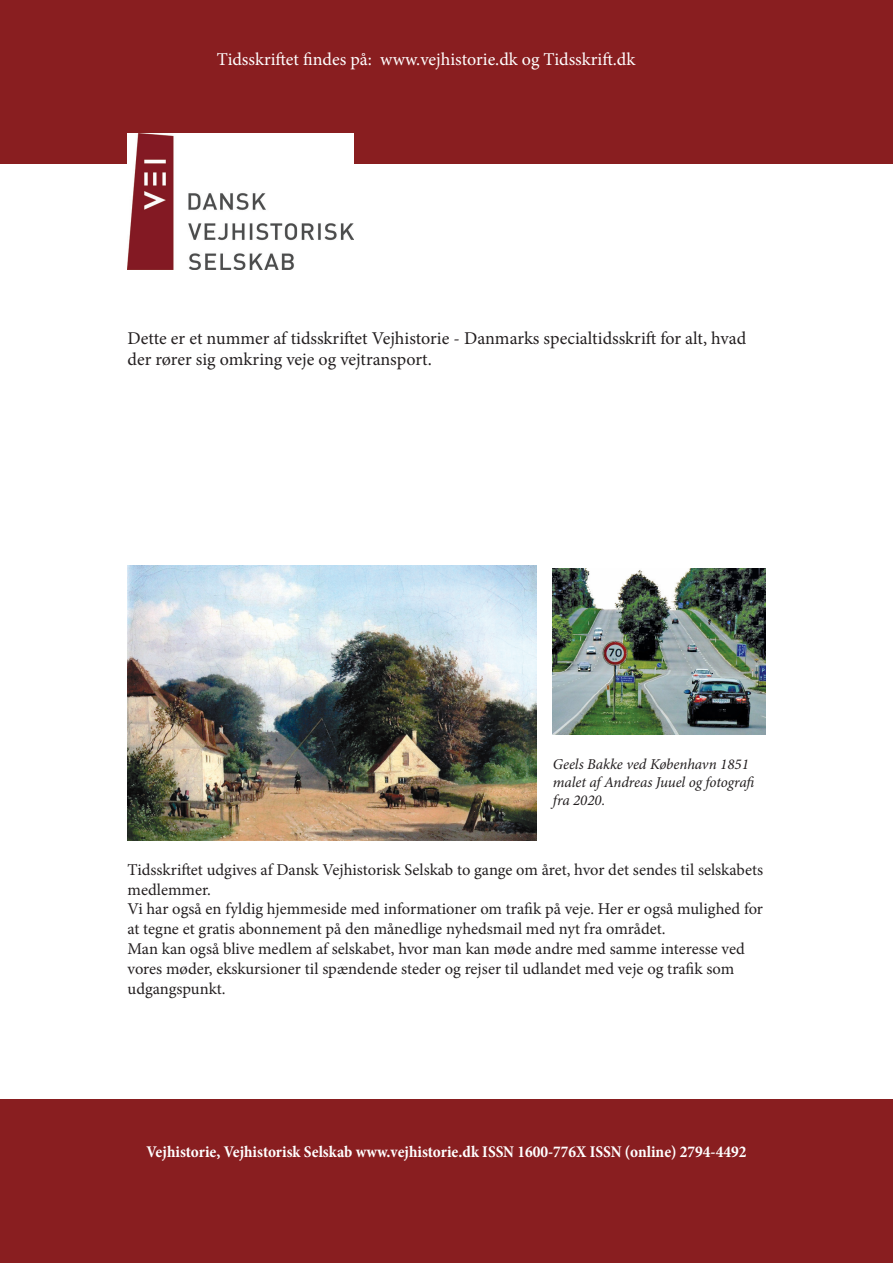
<style>
.page{position:relative;width:893px;height:1263px;background:#fff}
.page>*{position:absolute;margin:0;border:0;box-sizing:border-box;transform-origin:0 0}
.t1{font:18px/21.6px "Minion Pro";color:#231f20}
.t2{font:18px "Minion Pro";color:#fff}
.t3{font:16.5px/19.8px "Minion Pro";color:#231f20}
.t4{font:700 condensed 16.5px "Minion Pro";color:#fff}
.t5{font:italic 15px/18px "Minion Pro";letter-spacing:-.005em;color:#231f20}
</style>
<div class="page">
<div style="left:0;top:0;width:893px;height:164px;background:#891e20"></div>
<img style="left:128px;top:134px;width:226px;height:136px">
<img style="left:128px;top:566px;width:409px;height:274px">
<img style="left:553px;top:568px;width:212px;height:167px">
<div style="left:0;top:1099px;width:893px;height:164px;background:#891e20"></div>
<p class="t2" style="left:217px;top:47px;width:420px">Tidsskriftet findes på: www.vejhistorie.dk og Tidsskrift.dk</p>
<p class="t1" style="left:128px;top:327px;width:620px">Dette er et nummer af tidsskriftet Vejhistorie - Danmarks specialtidsskrift for alt, hvad der rører sig omkring veje og vejtransport.</p>
<p class="t5" style="left:553px;top:755px;width:205px">Geels Bakke ved København 1851 malet af Andreas Juuel og fotografi fra 2020.</p>
<p class="t3" style="left:128px;top:860px;width:637px">Tidsskriftet udgives af Dansk Vejhistorisk Selskab to gange om året, hvor det sendes til selskabets medlemmer.<br>Vi har også en fyldig hjemmeside med informationer om trafik på veje. Her er også mulighed for at tegne et gratis abonnement på den månedlige nyhedsmail med nyt fra området.<br>Man kan også blive medlem af selskabet, hvor man kan møde andre med samme interesse ved vores møder, ekskursioner til spændende steder og rejser til udlandet med veje og trafik som udgangspunkt.</p>
<p class="t4" style="left:147px;top:1140px;width:601px">Vejhistorie, Vejhistorisk Selskab www.vejhistorie.dk ISSN 1600-776X ISSN (online) 2794-4492</p>
</div>
